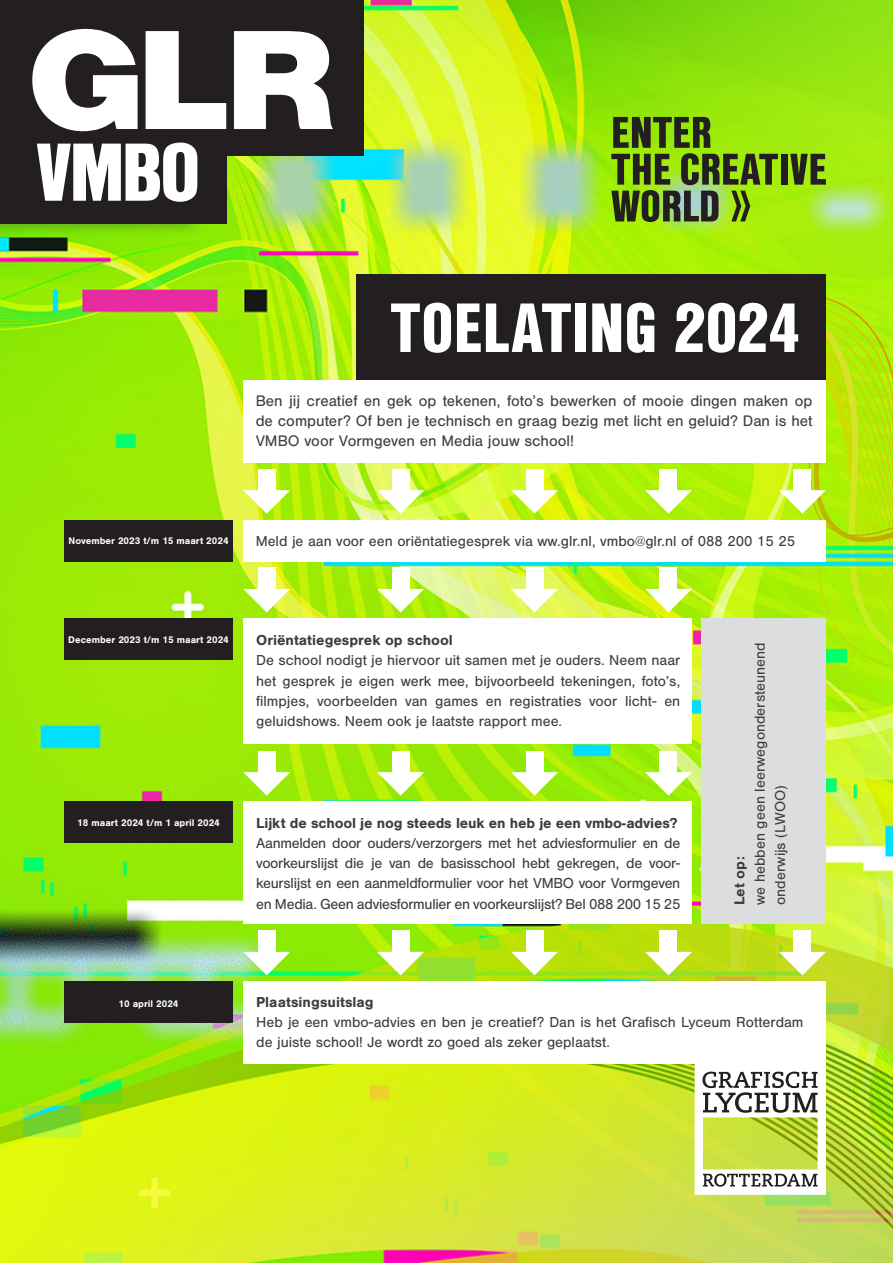
<style>
.page{position:relative;width:893px;height:1263px;background:#fff}
.page>*{position:absolute;margin:0;border:0;box-sizing:border-box;transform-origin:0 0}
.t1{font:900 67.5px "Nimbus San Con L";color:#fff}
.t2{font:15.83px/20.2px "Nimbus San";color:#3e3e3f;text-align:justify}
.t3{font:15px/20.2px "Nimbus San";color:#3e3e3f;text-align:justify}
.t4{font:700 15px "Nimbus San";color:#3e3e3f}
.t5{font:700 9.98px "Nimbus San";color:#fbfdfe}
</style>
<div class="page">
<img style="left:0;top:0;width:893px;height:1263px">
<div style="left:243px;top:380px;width:583px;height:82px;background:#fff"></div>
<div style="left:243px;top:619px;width:448px;height:125px;background:#fff"></div>
<div style="left:64px;top:619px;width:169px;height:41px;background:#231f20"></div>
<div style="left:64px;top:802px;width:169px;height:41px;background:#231f20"></div>
<div style="left:64px;top:982px;width:169px;height:41px;background:#231f20"></div>
<div style="left:64px;top:520px;width:169px;height:41px;background:#231f20"></div>
<div style="left:701px;top:619px;width:125px;height:305px;background:#dcdddf"></div>
<div style="left:243px;top:802px;width:448px;height:122px;background:#fff"></div>
<div style="left:243px;top:520px;width:583px;height:41px;background:#fff"></div>
<div style="left:243px;top:982px;width:583px;height:82px;background:#fff"></div>
<svg style="left:695px;top:1064px;width:131px;height:131px"></svg>
<div style="left:258px;top:469px;width:18px;height:29px;background:#fff"></div>
<svg style="left:243px;top:490px;width:47px;height:24px"></svg>
<div style="left:793px;top:469px;width:18px;height:29px;background:#fff"></div>
<svg style="left:779px;top:490px;width:47px;height:24px"></svg>
<div style="left:660px;top:469px;width:17px;height:29px;background:#fff"></div>
<svg style="left:645px;top:490px;width:47px;height:24px"></svg>
<div style="left:526px;top:469px;width:17px;height:29px;background:#fff"></div>
<svg style="left:511px;top:490px;width:47px;height:24px"></svg>
<div style="left:392px;top:469px;width:17px;height:29px;background:#fff"></div>
<svg style="left:377px;top:490px;width:47px;height:24px"></svg>
<div style="left:258px;top:930px;width:18px;height:29px;background:#fff"></div>
<svg style="left:243px;top:952px;width:47px;height:23px"></svg>
<div style="left:793px;top:930px;width:18px;height:29px;background:#fff"></div>
<svg style="left:779px;top:952px;width:47px;height:23px"></svg>
<div style="left:660px;top:930px;width:17px;height:29px;background:#fff"></div>
<svg style="left:645px;top:952px;width:47px;height:23px"></svg>
<div style="left:526px;top:930px;width:17px;height:29px;background:#fff"></div>
<svg style="left:511px;top:952px;width:47px;height:23px"></svg>
<div style="left:392px;top:930px;width:17px;height:29px;background:#fff"></div>
<svg style="left:377px;top:952px;width:47px;height:23px"></svg>
<div style="left:0;top:0;width:364px;height:156px;background:#231f20"></div>
<div style="left:0;top:133px;width:226px;height:90px;background:#231f20"></div>
<div style="left:258px;top:567px;width:18px;height:29px;background:#fff"></div>
<svg style="left:243px;top:589px;width:47px;height:23px"></svg>
<div style="left:660px;top:567px;width:17px;height:29px;background:#fff"></div>
<svg style="left:645px;top:589px;width:47px;height:23px"></svg>
<div style="left:526px;top:567px;width:17px;height:29px;background:#fff"></div>
<svg style="left:511px;top:589px;width:47px;height:23px"></svg>
<div style="left:392px;top:567px;width:17px;height:29px;background:#fff"></div>
<svg style="left:377px;top:589px;width:47px;height:23px"></svg>
<div style="left:258px;top:751px;width:18px;height:29px;background:#fff"></div>
<svg style="left:243px;top:772px;width:47px;height:24px"></svg>
<div style="left:660px;top:751px;width:17px;height:29px;background:#fff"></div>
<svg style="left:645px;top:772px;width:47px;height:24px"></svg>
<div style="left:526px;top:751px;width:17px;height:29px;background:#fff"></div>
<svg style="left:511px;top:772px;width:47px;height:24px"></svg>
<div style="left:392px;top:751px;width:17px;height:29px;background:#fff"></div>
<svg style="left:377px;top:772px;width:47px;height:24px"></svg>
<svg style="left:32px;top:29px;width:301px;height:102px"></svg>
<svg style="left:37px;top:143px;width:160px;height:59px"></svg>
<div style="left:356px;top:275px;width:470px;height:105px;background:#231f20"></div>
<div style="left:781px;top:154px;width:6px;height:31px;background:#231f20"></div>
<svg style="left:790px;top:154px;width:36px;height:31px"></svg>
<svg style="left:611px;top:117px;width:167px;height:105px;background:#6d961d"></svg>
<p class="t1" style="left:391px;top:277px;width:411px">TOELATING 2024</p>
<p class="t2" style="left:256px;top:390px;width:558px">Ben jij creatief en gek op tekenen, foto’s bewerken of mooie dingen maken op de computer? Of ben je technisch en graag bezig met licht en geluid? Dan is het VMBO voor Vormgeven en Media jouw school!</p>
<p class="t5" style="left:69px;top:535px;width:162px">November 2023 t/m 15 maart 2024</p>
<p class="t3" style="left:256px;top:531px;width:541px">Meld je aan voor een oriëntatiegesprek via ww.glr.nl, vmbo@glr.nl of 088 200 15 25</p>
<p class="t5" style="left:68px;top:634px;width:162px">December 2023 t/m 15 maart 2024</p>
<p class="t4" style="left:256px;top:632px;width:198px">Oriëntatiegesprek op school</p>
<p class="t3" style="left:256px;top:650px;width:426px">De school nodigt je hiervoor uit samen met je ouders. Neem naar het gesprek je eigen werk mee, bijvoorbeeld tekeningen, foto’s, filmpjes, voorbeelden van games en registraties voor licht- en geluidshows. Neem ook je laatste rapport mee.</p>
<p class="t5" style="left:77px;top:817px;width:144px">18 maart 2024 t/m 1 april 2024</p>
<p class="t4" style="left:256px;top:814px;width:423px">Lijkt de school je nog steeds leuk en heb je een vmbo-advies?</p>
<p class="t3" style="left:256px;top:833px;width:426px">Aanmelden door ouders/verzorgers met het adviesformulier en de voorkeurslijst die je van de basisschool hebt gekregen, de voor&shy;keurslijst en een aanmeldformulier voor het VMBO voor Vormgeven en Media. Geen adviesformulier en voorkeurslijst? Bel 088 200 15 25</p>
<p class="t3" style="left:750px;top:905px;width:264px;rotate:-90deg">we hebben geen leerwegondersteunend onderwijs (LWOO)</p>
<p class="t4" style="left:731px;top:905px;width:50px;rotate:-90deg">Let op:</p>
<p class="t5" style="left:119px;top:998px;width:61px">10 april 2024</p>
<p class="t4" style="left:256px;top:993px;width:119px">Plaatsingsuitslag</p>
<p class="t3" style="left:256px;top:1012px;width:549px">Heb je een vmbo-advies en ben je creatief? Dan is het Grafisch Lyceum Rotterdam de juiste school! Je wordt zo goed als zeker geplaatst.</p>
</div>
